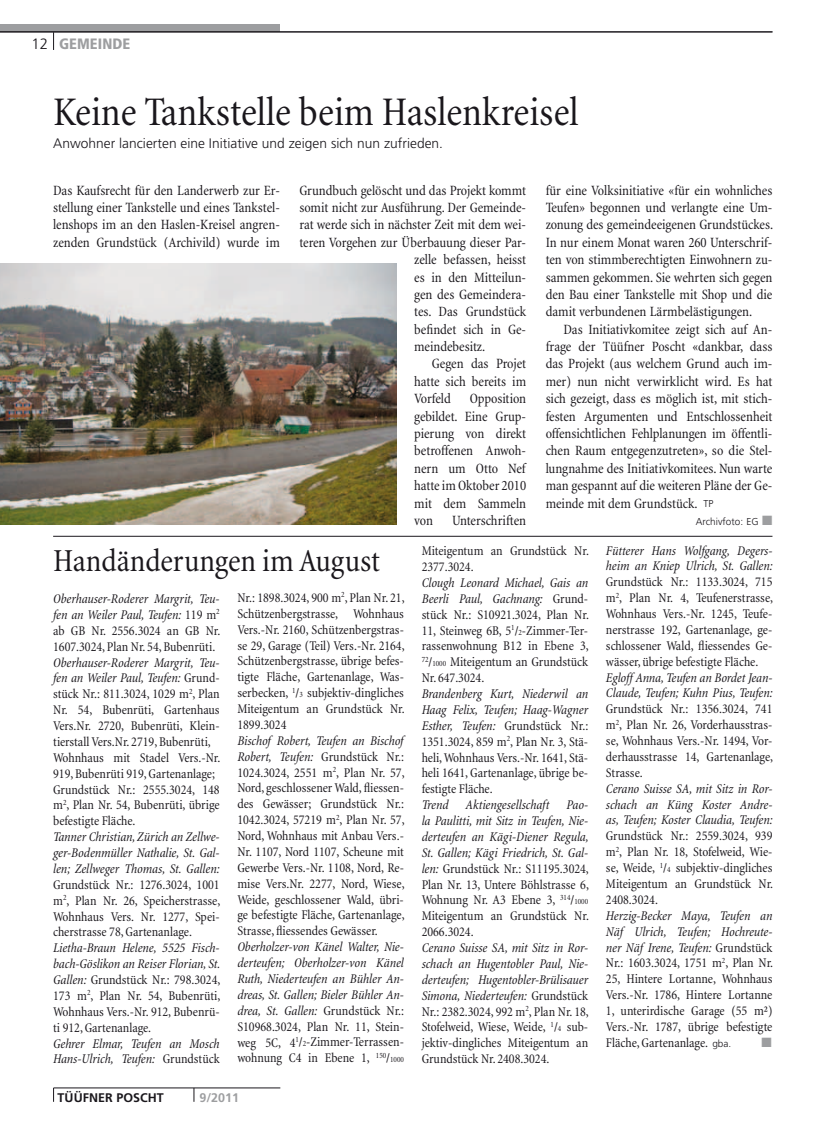
<style>
.page{position:relative;width:815px;height:1134px;background:#fff}
.page>*{position:absolute;margin:0;border:0;box-sizing:border-box;transform-origin:0 0}
.t1{font:condensed 41.25px "Minion";color:#1a171c}
.t2{font:condensed 32.5px "Minion";color:#1a171c}
.t3{font:900 condensed 15px "Frutiger";letter-spacing:.005em;color:#9d9ea0}
.t4{font:condensed 14.38px/17.4px "Minion";letter-spacing:-.005em;color:#1a171c;text-align:justify}
.t5{font:300 13.75px "Frutiger";color:#1a171c}
.t6{font:condensed 13.5px/15.9px "Minion";color:#1a171c;text-align:justify}
.t7{font:italic condensed 13.5px/15.9px "Minion";letter-spacing:-.005em;color:#1a171c;text-align:justify}
.t8{font:13.5px "Zapf Dingbats ITC";color:#9d9ea0}
.t9{font:700 12.5px "Frutiger";letter-spacing:.005em;color:#1a171c}
.t10{font:700 12.5px "Frutiger";color:#9d9ea0}
.t11{font:300 10px "Frutiger";color:#1a171c}
.s1{font-weight:300;font-stretch:normal;color:#1a171c}
.s2{font-family:"Frutiger";font-weight:300;font-stretch:normal;font-size:10px}
.s3{color:#9d9ea0}
.s4{font-style:italic}
.s5{font-style:normal}
.s6{font-size:8.12px}
.s7{font-style:normal;font-size:8.12px}
</style>
<div class="page">
<div style="left:0;top:25px;width:280px;height:7px;background:#9d9ea0"></div>
<hr style="left:0;top:32px;width:772px;height:1px;background:#1a171c">
<svg style="left:53px;top:32px;width:1px;height:18px"></svg>
<hr style="left:54px;top:1088px;width:226px;height:1px;background:#1a171c">
<svg style="left:53px;top:1088px;width:1px;height:14px"></svg>
<svg style="left:194px;top:1088px;width:1px;height:14px"></svg>
<hr style="left:53px;top:536px;width:719px;height:1px;background:#1a171c">
<img style="left:0;top:263px;width:396px;height:262px">
<p class="t3" style="left:31px;top:35px;width:100px"><span class="s1">12</span> GEMEINDE</p>
<h1 class="t1" style="left:53px;top:90px;width:527px">Keine Tankstelle beim Haslenkreisel</h1>
<p class="t5" style="left:53px;top:136px;width:391px">Anwohner lancierten eine Initiative und zeigen sich nun zufrieden.</p>
<p class="t4" style="left:53px;top:182px;width:228px">Das Kaufsrecht für den Landerwerb zur Er&shy;stellung einer Tankstelle und eines Tankstel&shy;lenshops im an den Haslen-Kreisel angren&shy;zenden Grundstück (Archivild) wurde im</p>
<p class="t4" style="left:299px;top:182px;width:228px">Grundbuch gelöscht und das Projekt kommt</p>
<p class="t4" style="left:299px;top:199px;width:228px">somit nicht zur Ausführung. Der Gemeinde-</p>
<p class="t4" style="left:299px;top:217px;width:228px">rat werde sich in nächster Zeit mit dem wei-</p>
<p class="t4" style="left:299px;top:234px;width:228px">teren Vorgehen zur Überbauung dieser Par-</p>
<p class="t4" style="left:414px;top:251px;width:113px">zelle befassen, heisst</p>
<p class="t4" style="left:414px;top:269px;width:113px">es in den Mitteilun-</p>
<p class="t4" style="left:414px;top:286px;width:113px">gen des Gemeindera-</p>
<p class="t4" style="left:414px;top:303px;width:113px">tes. Das Grundstück</p>
<p class="t4" style="left:414px;top:321px;width:113px">befindet sich in Ge-</p>
<p class="t4" style="left:414px;top:338px;width:73px">meindebesitz.</p>
<p class="t4" style="left:432px;top:356px;width:96px">Gegen das Projet</p>
<p class="t4" style="left:414px;top:373px;width:113px">hatte sich bereits im</p>
<p class="t4" style="left:414px;top:390px;width:38px">Vorfeld</p>
<p class="t4" style="left:414px;top:390px;width:113px;text-indent:55px">Opposition gebildet. Eine Grup&shy;pierung von direkt betroffenen Anwoh&shy;nern um Otto Nef hatte im Oktober 2010 mit dem Sammeln von</p>
<p class="t4" style="left:452px;top:512px;width:75px">Unterschriften</p>
<p class="t4" style="left:546px;top:182px;width:229px">für eine Volksinitiative «für ein wohnliches Teufen» begonnen und verlangte eine Um&shy;zonung des gemeindeeigenen Grundstückes.<br>In nur einem Monat waren 260 Unterschrif&shy;ten von stimmberechtigten Einwohnern zu&shy;sammen gekommen. Sie wehrten sich gegen den Bau einer Tankstelle mit Shop und die damit verbundenen Lärmbelästigungen.</p>
<p class="t4" style="left:546px;top:321px;width:228px;text-indent:18px">Das Initiativkomitee zeigt sich auf An&shy;frage der Tüüfner Poscht «dankbar, dass das Projekt (aus welchem Grund auch im&shy;mer) nun nicht verwirklicht wird. Es hat sich gezeigt, dass es möglich ist, mit stich&shy;festen Argumenten und Entschlossenheit offensichtlichen Fehlplanungen im öffentli&shy;chen Raum entgegenzutreten», so die Stel&shy;lungnahme des Initiativkomitees. Nun warte man gespannt auf die weiteren Pläne der Ge&shy;meinde mit dem Grundstück. <span class="s2">TP</span></p>
<p class="t11" style="left:696px;top:516px;width:78px">Archivfoto: EG <span class="s3">■</span></p>
<h2 class="t2" style="left:53px;top:544px;width:329px">Handänderungen im August</h2>
<p class="t6" style="left:53px;top:591px;width:169px"><span class="s4">Oberhauser-Roderer Margrit, Teu&shy;fen an Weiler Paul, Teufen:</span> 119 m<sup>2 </sup>ab GB Nr. 2556.3024 an GB Nr.<br>1607.3024, Plan Nr. 54, Bubenrüti.</p>
<p class="t6" style="left:53px;top:655px;width:169px;text-align:left"><span class="s4">Oberhauser-Roderer Margrit, Teu&shy;fen an Weiler Paul, Teufen:</span> Grund&shy;stück Nr.: 811.3024, 1029 m<sup>2</sup>, Plan<br>Nr. 54, Bubenrüti, Gartenhaus<br>Vers.Nr. 2720, Bubenrüti, Klein&shy;tierstall Vers.Nr. 2719, Bubenrüti,<br>Wohnhaus mit Stadel Vers.-Nr.<br>919, Bubenrüti 919, Gartenanlage;<br>Grundstück Nr.: 2555.3024, 148 m<sup>2</sup>, Plan Nr. 54, Bubenrüti, übrige befestigte Fläche.</p>
<p class="t7" style="left:53px;top:829px;width:168px">Tanner Christian, Zürich an Zellwe&shy;ger-Bodenmüller Nathalie, St. Gal&shy;len; Zellweger Thomas, St. Gallen:</p>
<p class="t6" style="left:53px;top:877px;width:169px">Grundstück Nr.: 1276.3024, 1001 m<sup>2</sup>, Plan Nr. 26, Speicherstrasse, Wohnhaus Vers. Nr. 1277, Spei&shy;cherstrasse 78, Gartenanlage.</p>
<p class="t6" style="left:53px;top:940px;width:169px"><span class="s4">Lietha-Braun Helene, 5525 Fisch&shy;bach-Göslikon an Reiser Florian, St.<br>Gallen:</span> Grundstück Nr.: 798.3024, 173 m<sup>2</sup>, Plan Nr. 54, Bubenrüti, Wohnhaus Vers.-Nr. 912, Bubenrü&shy;ti 912, Gartenanlage.</p>
<p class="t7" style="left:53px;top:1036px;width:168px">Gehrer Elmar, Teufen an Mosch<br>Hans-Ulrich, Teufen: <span class="s5">Grundstück</span></p>
<p class="t6" style="left:237px;top:590px;width:169px">Nr.: 1898.3024, 900 m<sup>2</sup>, Plan Nr. 21, Schützenbergstrasse, Wohnhaus Vers.-Nr. 2160, Schützenbergstras&shy;se 29, Garage (Teil) Vers.-Nr. 2164, Schützenbergstrasse, übrige befes&shy;tigte Fläche, Gartenanlage, Was&shy;serbecken, <sup>1</sup>/<span class="s6">3</span> subjektiv-dingliches Miteigentum an Grundstück Nr.<br>1899.3024</p>
<p class="t6" style="left:237px;top:733px;width:169px"><span class="s4">Bischof Robert, Teufen an Bischof Robert, Teufen:</span> Grundstück Nr.:<br>1024.3024, 2551 m<sup>2</sup>, Plan Nr. 57, Nord, geschlossener Wald, fliessen&shy;des Gewässer; Grundstück Nr.:<br>1042.3024, 57219 m<sup>2</sup>, Plan Nr. 57, Nord, Wohnhaus mit Anbau Vers.- Nr. 1107, Nord 1107, Scheune mit Gewerbe Vers.-Nr. 1108, Nord, Re&shy;mise Vers.Nr. 2277, Nord, Wiese, Weide, geschlossener Wald, übri&shy;ge befestigte Fläche, Gartenanlage, Strasse, fliessendes Gewässer.</p>
<p class="t7" style="left:237px;top:939px;width:168px">Oberholzer-von Känel Walter, Nie&shy;derteufen; Oberholzer-von Känel Ruth, Niederteufen an Bühler An&shy;dreas, St. Gallen; Bieler Bühler An&shy;drea, St. Gallen: <span class="s5">Grundstück Nr.:<br>S10968.3024, Plan Nr. 11, Stein&shy;weg 5C, 4</span><sup>1</sup><span class="s5">/</span><span class="s7">2</span><span class="s5">-Zimmer-Terrassen&shy;wohnung C4 in Ebene 1,</span> <sup>150</sup><span class="s5">/</span><span class="s7">1000</span></p>
<p class="t9" style="left:58px;top:1090px;width:108px">TÜÜFNER POSCHT</p>
<p class="t10" style="left:199px;top:1090px;width:41px">9/2011</p>
<p class="t6" style="left:422px;top:543px;width:169px">Miteigentum an Grundstück Nr.<br>2377.3024.</p>
<p class="t6" style="left:422px;top:575px;width:169px"><span class="s4">Clough Leonard Michael, Gais an Beerli Paul, Gachnang:</span> Grund&shy;stück Nr.: S10921.3024, Plan Nr.<br>11, Steinweg 6B, 5<sup>1</sup>/<span class="s6">2</span>-Zimmer-Ter&shy;rassenwohnung B12 in Ebene 3, <sup>72</sup>/<span class="s6">1000</span> Miteigentum an Grundstück Nr. 647.3024.</p>
<p class="t6" style="left:422px;top:686px;width:168px"><span class="s4">Brandenberg Kurt, Niederwil an Haag Felix, Teufen; Haag-Wagner Esther, Teufen:</span> Grundstück Nr.:<br>1351.3024, 859 m<sup>2</sup>, Plan Nr. 3, Stä&shy;heli, Wohnhaus Vers.-Nr. 1641, Stä&shy;heli 1641, Gartenanlage, übrige be&shy;festigte Fläche.</p>
<p class="t7" style="left:422px;top:797px;width:29px">Trend</p>
<p class="t7" style="left:466px;top:797px;width:85px">Aktiengesellschaft</p>
<p class="t6" style="left:422px;top:797px;width:169px;text-indent:145px"><span class="s4">Pao&shy;la Paulitti, mit Sitz in Teufen, Nie&shy;derteufen an Kägi-Diener Regula, St. Gallen; Kägi Friedrich, St. Gal&shy;len:</span> Grundstück Nr.: S11195.3024, Plan Nr. 13, Untere Böhlstrasse 6, Wohnung Nr. A3 Ebene 3, <sup>314</sup>/<span class="s6">1000<br></span>Miteigentum an Grundstück Nr.<br>2066.3024.</p>
<p class="t6" style="left:422px;top:940px;width:169px"><span class="s4">Cerano Suisse SA, mit Sitz in Ror&shy;schach an Hugentobler Paul, Nie&shy;derteufen; Hugentobler-Brülisauer Simona, Niederteufen:</span> Grundstück Nr.: 2382.3024, 992 m<sup>2</sup>, Plan Nr. 18, Stofelweid, Wiese, Weide, <sup>1</sup>/<span class="s6">4</span> sub&shy;jektiv-dingliches Miteigentum an Grundstück Nr. 2408.3024.</p>
<p class="t7" style="left:606px;top:543px;width:168px">Fütterer Hans Wolfgang, Degers&shy;heim an Kniep Ulrich, St. Gallen:</p>
<p class="t6" style="left:606px;top:574px;width:169px">Grundstück Nr.: 1133.3024, 715 m<sup>2</sup>, Plan Nr. 4, Teufenerstrasse, Wohnhaus Vers.-Nr. 1245, Teufe&shy;nerstrasse 192, Gartenanlage, ge&shy;schlossener Wald, fliessendes Ge&shy;wässer, übrige befestigte Fläche.</p>
<p class="t7" style="left:606px;top:670px;width:168px">Egloff Anna, Teufen an Bordet Jean-<br>Claude, Teufen; Kuhn Pius, Teufen:</p>
<p class="t6" style="left:606px;top:701px;width:169px">Grundstück Nr.: 1356.3024, 741 m<sup>2</sup>, Plan Nr. 26, Vorderhausstras&shy;se, Wohnhaus Vers.-Nr. 1494, Vor&shy;derhausstrasse 14, Gartenanlage, Strasse.</p>
<p class="t7" style="left:606px;top:781px;width:168px">Cerano Suisse SA, mit Sitz in Ror&shy;schach an Küng Koster Andre&shy;as, Teufen; Koster Claudia, Teufen:</p>
<p class="t6" style="left:606px;top:828px;width:169px">Grundstück Nr.: 2559.3024, 939 m<sup>2</sup>, Plan Nr. 18, Stofelweid, Wie&shy;se, Weide, <sup>1</sup>/<span class="s6">4</span> subjektiv-dingliches Miteigentum an Grundstück Nr.<br>2408.3024.</p>
<p class="t6" style="left:606px;top:908px;width:169px"><span class="s4">Herzig-Becker Maya, Teufen an Näf Ulrich, Teufen; Hochreute&shy;ner Näf Irene, Teufen:</span> Grundstück Nr.: 1603.3024, 1751 m<sup>2</sup>, Plan Nr.<br>25, Hintere Lortanne, Wohnhaus Vers.-Nr. 1786, Hintere Lortanne 1, unterirdische Garage (55 m²)<br>Vers.-Nr. 1787, übrige befestigte Fläche, Gartenanlage. <span class="s2">gba.</span></p>
<p class="t8" style="left:761px;top:1036px;width:12px">■</p>
</div>
